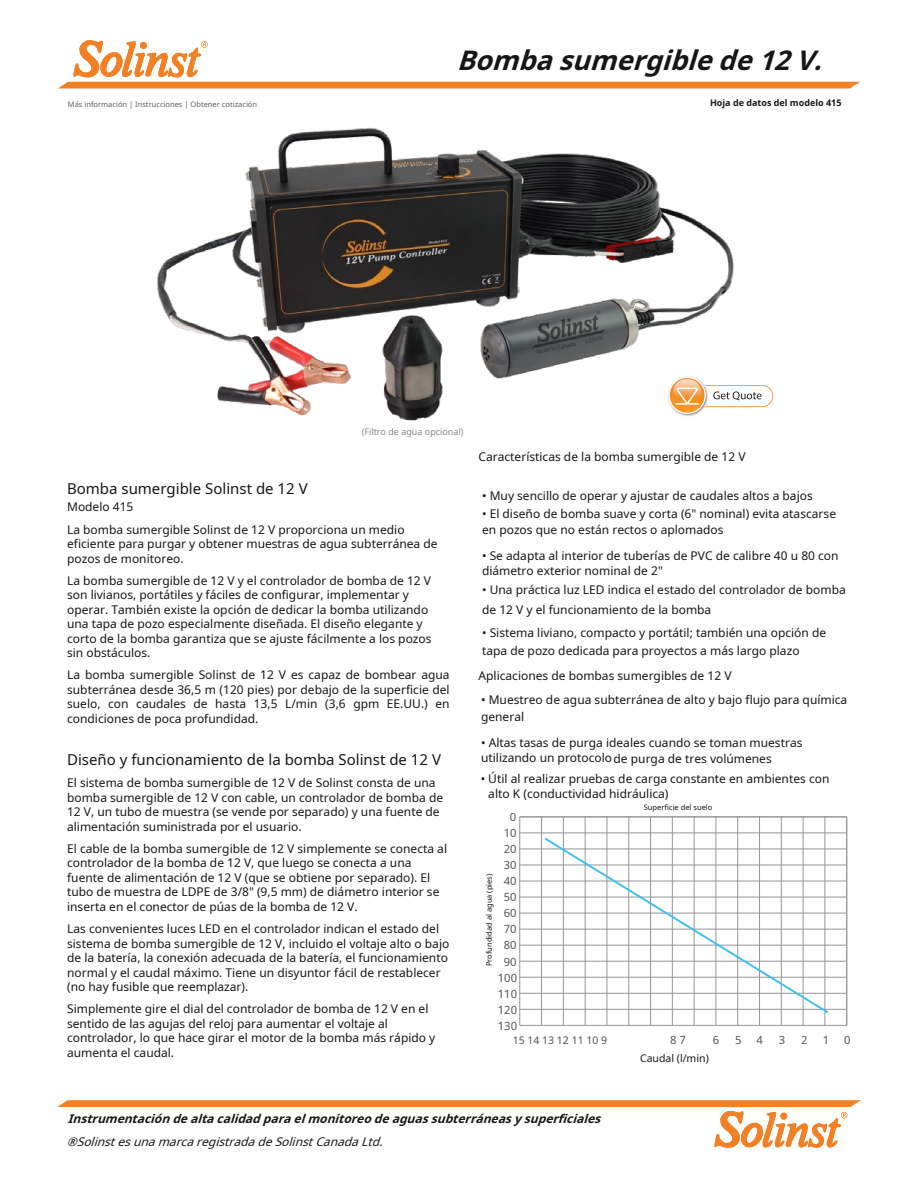
<style>
.page{position:relative;width:918px;height:1188px;background:#fff}
.page>*{position:absolute;margin:0;border:0;box-sizing:border-box;transform-origin:0 0}
.t1{font:italic 700 27px "Noto Sans";color:#171615}
.t2{font:15px "Noto Sans";color:#171615}
.t3{font:12px/14.4px "Noto Sans";color:#171615}
.t4{font:italic 700 12px "Noto Sans";color:#171615}
.t5{font:italic 12px "Noto Sans";color:#171615}
.t6{font:11.25px/16px "Noto Sans";color:#545453;text-align:right}
.t7{font:10.5px "Noto Sans";color:#545453}
.t8{font:10.5px "Noto Sans";color:#171615}
.t9{font:700 9px "Noto Sans";color:#171615}
.t10{font:9px "Noto Sans";color:#868685}
.t11{font:7.5px "Noto Sans";color:#616060}
.t12{font:7.5px "Noto Sans";color:#171615}
</style>
<div class="page">
<svg style="left:58px;top:40px;width:802px;height:48px"></svg>
<svg style="left:57px;top:1100px;width:804px;height:48px"></svg>
<img style="left:157px;top:127px;width:577px;height:294px">
<hr style="left:825px;top:817px;width:1px;height:208px;background:#939598">
<hr style="left:803px;top:817px;width:1px;height:208px;background:#939598">
<hr style="left:781px;top:817px;width:1px;height:208px;background:#939598">
<hr style="left:759px;top:817px;width:1px;height:208px;background:#939598">
<hr style="left:737px;top:817px;width:1px;height:208px;background:#939598">
<hr style="left:716px;top:817px;width:1px;height:208px;background:#939598">
<hr style="left:694px;top:817px;width:1px;height:208px;background:#939598">
<hr style="left:672px;top:817px;width:1px;height:208px;background:#939598">
<hr style="left:650px;top:817px;width:1px;height:208px;background:#939598">
<hr style="left:628px;top:817px;width:1px;height:208px;background:#939598">
<hr style="left:607px;top:817px;width:1px;height:208px;background:#939598">
<hr style="left:585px;top:817px;width:1px;height:208px;background:#939598">
<hr style="left:563px;top:817px;width:1px;height:208px;background:#939598">
<hr style="left:541px;top:817px;width:1px;height:208px;background:#939598">
<hr style="left:519px;top:817px;width:1px;height:208px;background:#939598">
<hr style="left:846px;top:817px;width:1px;height:208px;background:#939598">
<hr style="left:520px;top:817px;width:327px;height:1px;background:#939598">
<hr style="left:520px;top:833px;width:327px;height:1px;background:#939598">
<hr style="left:520px;top:849px;width:327px;height:1px;background:#939598">
<hr style="left:520px;top:865px;width:327px;height:1px;background:#939598">
<hr style="left:520px;top:881px;width:327px;height:1px;background:#939598">
<hr style="left:520px;top:897px;width:327px;height:1px;background:#939598">
<hr style="left:520px;top:913px;width:327px;height:1px;background:#939598">
<hr style="left:520px;top:929px;width:327px;height:1px;background:#939598">
<hr style="left:520px;top:945px;width:327px;height:1px;background:#939598">
<hr style="left:520px;top:961px;width:327px;height:1px;background:#939598">
<hr style="left:520px;top:977px;width:327px;height:1px;background:#939598">
<hr style="left:520px;top:993px;width:327px;height:1px;background:#939598">
<hr style="left:520px;top:1009px;width:327px;height:1px;background:#939598">
<hr style="left:520px;top:1025px;width:327px;height:1px;background:#939598">
<svg style="left:543px;top:836px;width:287px;height:179px"></svg>
<img style="left:664px;top:374px;width:59px;height:43px">
<svg style="left:668px;top:377px;width:105px;height:37px"></svg>
<h1 class="t1" style="left:457px;top:41px;width:377px">Bombasumergiblede12V.</h1>
<p class="t11" style="left:68px;top:99px;width:191px">Más información | Instrucciones | Obtener cotización</p>
<p class="t9" style="left:710px;top:97px;width:133px">Hoja de datos del modelo 415</p>
<p class="t10" style="left:362px;top:426px;width:103px">(Filtro de agua opcional)</p>
<p class="t2" style="left:67px;top:478px;width:242px">Bomba sumergible Solinst de 12 V</p>
<p class="t3" style="left:67px;top:495px;width:339px;line-height:22.5px">Modelo 415<br>La bomba sumergible Solinst de 12 V proporciona un medio</p>
<p class="t3" style="left:67px;top:536px;width:372px">eficiente para purgar y obtener muestras de agua subterránea de pozos de monitoreo.</p>
<p class="t3" style="left:67px;top:573px;width:366px">La bomba sumergible de 12 V y el controlador de bomba de 12 V son livianos, portátiles y fáciles de configurar, implementar y operar. También existe la opción de dedicar la bomba utilizando una tapa de pozo especialmente diseñada. El diseño elegante y corto de la bomba garantiza que se ajuste fácilmente a los pozos sin obstáculos.</p>
<p class="t3" style="left:67px;top:668px;width:384px;text-align:justify">La bomba sumergible Solinst de 12 V es capaz de bombear agua subterránea desde 36,5 m (120 pies) por debajo de la superficie del suelo, con caudales de hasta 13,5 L/min (3,6 gpm EE.UU.) en condiciones de poca profundidad.</p>
<p class="t2" style="left:67px;top:749px;width:375px">Diseño y funcionamiento de la bomba Solinst de 12 V</p>
<p class="t3" style="left:67px;top:776px;width:378px">El sistema de bomba sumergible de 12 V de Solinst consta de una bomba sumergible de 12 V con cable, un controlador de bomba de 12 V, un tubo de muestra (se vende por separado) y una fuente de alimentación suministrada por el usuario.</p>
<p class="t3" style="left:67px;top:841px;width:381px">El cable de la bomba sumergible de 12 V simplemente se conecta al controlador de la bomba de 12 V, que luego se conecta a una fuente de alimentación de 12 V (que se obtiene por separado). El tubo de muestra de LDPE de 3/8" (9,5 mm) de diámetro interior se inserta en el conector de púas de la bomba de 12 V.</p>
<p class="t3" style="left:67px;top:922px;width:384px">Las convenientes luces LED en el controlador indican el estado del sistema de bomba sumergible de 12 V, incluido el voltaje alto o bajo de la batería, la conexión adecuada de la batería, el funcionamiento normal y el caudal máximo. Tiene un disyuntor fácil de restablecer (no hay fusible que reemplazar).</p>
<p class="t3" style="left:67px;top:1002px;width:370px">Simplemente gire el dial del controlador de bomba de 12 V en el sentido de las agujas del reloj para aumentar el voltaje al controlador, lo que hace girar el motor de la bomba más rápido y aumenta el caudal.</p>
<p class="t3" style="left:479px;top:449px;width:269px">Características de la bomba sumergible de 12 V</p>
<p class="t3" style="left:482px;top:488px;width:332px">• Muy sencillo de operar y ajustar de caudales altos a bajos</p>
<p class="t3" style="left:482px;top:506px;width:356px;line-height:15.8px">• El diseño de bomba suave y corta (6" nominal) evita atascarse en pozos que no están rectos o aplomados</p>
<p class="t3" style="left:482px;top:549px;width:358px">• Se adapta al interior de tuberías de PVC de calibre 40 u 80 con diámetro exterior nominal de 2"</p>
<p class="t3" style="left:482px;top:580px;width:365px;line-height:19.4px">• Una práctica luz LED indica el estado del controlador de bomba de 12 V y el funcionamiento de la bomba</p>
<p class="t3" style="left:482px;top:623px;width:346px;line-height:18px">• Sistema liviano, compacto y portátil; también una opción de tapa de pozo dedicada para proyectos a más largo plazo</p>
<p class="t3" style="left:479px;top:668px;width:255px">Aplicaciones de bombas sumergibles de 12 V</p>
<p class="t3" style="left:481px;top:691px;width:368px;line-height:16.8px">• Muestreo de agua subterránea de alto y bajo flujo para química general</p>
<p class="t3" style="left:481px;top:735px;width:323px;line-height:15.5px">• Altas tasas de purga ideales cuando se toman muestras utilizando un protocolo de purga de tres volúmenes</p>
<p class="t3" style="left:488px;top:771px;width:343px;line-height:14.9px;text-indent:-8px">• Útil al realizar pruebas de carga constante en ambientes con alto K (conductividad hidráulica)</p>
<p class="t12" style="left:644px;top:802px;width:70px">Superficie del suelo</p>
<p class="t6" style="left:498px;top:809px;width:21px">0<br>10<br>20<br>30<br>40<br>50<br>60<br>70<br>80<br>90<br>100<br>110<br>120<br>130</p>
<p class="t7" style="left:513px;top:1033px;width:96px">15 14 13 12 11 10 9</p>
<p class="t8" style="left:640px;top:1051px;width:70px">Caudal (l/min)</p>
<p class="t12" style="left:484px;top:966px;width:94px;rotate:-90deg">Profundidad al agua (pies)</p>
<p class="t6" style="left:670px;top:1031px;width:17px">8 7</p>
<p class="t6" style="left:713px;top:1031px;width:8px">6</p>
<p class="t6" style="left:735px;top:1031px;width:8px">5</p>
<p class="t6" style="left:756px;top:1031px;width:8px">4</p>
<p class="t6" style="left:779px;top:1031px;width:8px">3</p>
<p class="t6" style="left:801px;top:1031px;width:8px">2</p>
<p class="t6" style="left:823px;top:1031px;width:8px">1</p>
<p class="t6" style="left:844px;top:1031px;width:8px">0</p>
<p class="t4" style="left:68px;top:1110px;width:539px">Instrumentacióndealtacalidadparaelmonitoreodeaguassubterráneasysuperficiales</p>
<p class="t5" style="left:67px;top:1133px;width:322px">®SolinstesunamarcaregistradadeSolinstCanadaLtd.</p>
</div>
